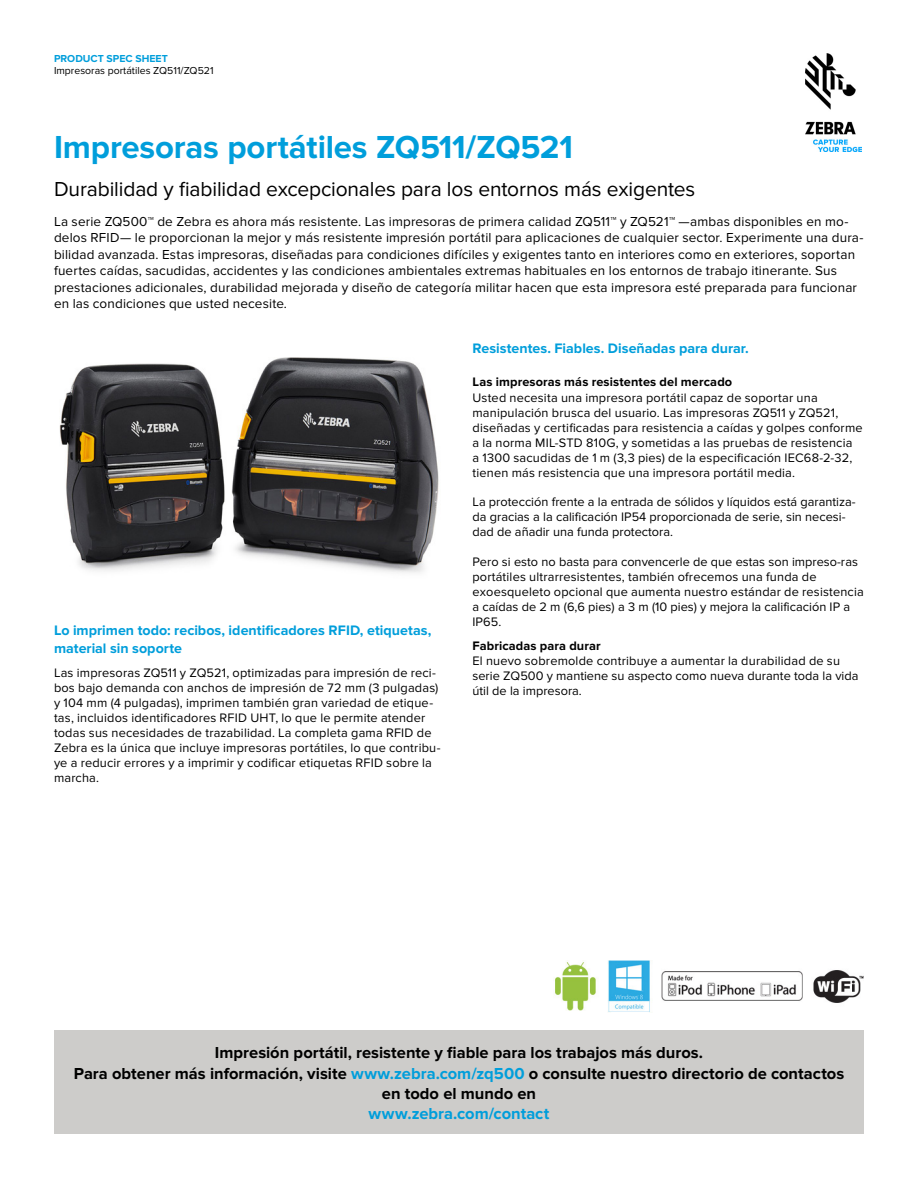
<style>
.page{position:relative;width:918px;height:1188px;background:#fff}
.page>*{position:absolute;margin:0;border:0;box-sizing:border-box;transform-origin:0 0}
.t1{font:700 33px "Proxima Nova";letter-spacing:-.005em;color:#009edb}
.t2{font:21px "Proxima Nova";letter-spacing:-.005em;color:#000}
.t3{font:700 16.5px/20.2px "Proxima Nova";color:#000;text-align:center}
.t4{font:700 16.5px "Proxima Nova";color:#009edb}
.t5{font:700 14.25px/17.2px "Proxima Nova";color:#009edb}
.t6{font:13.5px/16.5px "Proxima Nova";letter-spacing:.01em;color:#000}
.t7{font:12.75px/15px "Proxima Nova";letter-spacing:.015em;color:#000}
.t8{font:700 12.75px "Proxima Nova";letter-spacing:.01em;color:#000}
.t9{font:10.5px "Proxima Nova";color:#000}
.t10{font:700 10.5px "Proxima Nova";color:#009edb}
.s1{color:#009edb}
</style>
<div class="page">
<img style="left:805px;top:54px;width:57px;height:97px">
<div style="left:54px;top:1031px;width:810px;height:103px;background:#cdccca"></div>
<img style="left:555px;top:961px;width:309px;height:51px">
<img style="left:59px;top:357px;width:380px;height:216px">
<p class="t10" style="left:54px;top:52px;width:115px">PRODUCT SPEC SHEET</p>
<p class="t9" style="left:54px;top:64px;width:161px">Impresoras portátiles ZQ511/ZQ521</p>
<h1 class="t1" style="left:54px;top:128px;width:521px">Impresoras portátiles ZQ511/ZQ521</h1>
<h2 class="t2" style="left:54px;top:177px;width:643px">Durabilidad y fiabilidad excepcionales para los entornos más exigentes</h2>
<p class="t6" style="left:54px;top:213px;width:811px">La serie ZQ500™ de Zebra es ahora más resistente. Las impresoras de primera calidad ZQ511™ y ZQ521™ —ambas disponibles en mo&shy;delos RFID— le proporcionan la mejor y más resistente impresión portátil para aplicaciones de cualquier sector. Experimente una dura&shy;bilidad avanzada. Estas impresoras, diseñadas para condiciones difíciles y exigentes tanto en interiores como en exteriores, soportan fuertes caídas, sacudidas, accidentes y las condiciones ambientales extremas habituales en los entornos de trabajo itinerante. Sus prestaciones adicionales, durabilidad mejorada y diseño de categoría militar hacen que esta impresora esté preparada para funcionar en las condiciones que usted necesite.</p>
<p class="t5" style="left:54px;top:622px;width:379px">Lo imprimen todo: recibos, identificadores RFID, etiquetas, material sin soporte</p>
<p class="t7" style="left:54px;top:665px;width:388px">Las impresoras ZQ511 y ZQ521, optimizadas para impresión de reci&shy;bos bajo demanda con anchos de impresión de 72 mm (3 pulgadas) y 104 mm (4 pulgadas), imprimen también gran variedad de etique&shy;tas, incluidos identificadores RFID UHT, lo que le permite atender todas sus necesidades de trazabilidad. La completa gama RFID de Zebra es la única que incluye impresoras portátiles, lo que contribu&shy;ye a reducir errores y a imprimir y codificar etiquetas RFID sobre la marcha.</p>
<p class="t5" style="left:472px;top:340px;width:278px">Resistentes. Fiables. Diseñadas para durar.</p>
<p class="t8" style="left:472px;top:375px;width:261px">Las impresoras más resistentes del mercado</p>
<p class="t7" style="left:472px;top:390px;width:392px">Usted necesita una impresora portátil capaz de soportar una manipulación brusca del usuario. Las impresoras ZQ511 y ZQ521, diseñadas y certificadas para resistencia a caídas y golpes conforme a la norma MIL-STD 810G, y sometidas a las pruebas de resistencia<br>a 1300 sacudidas de 1 m (3,3 pies) de la especificación IEC68-2-32, tienen más resistencia que una impresora portátil media.</p>
<p class="t7" style="left:472px;top:495px;width:385px">La protección frente a la entrada de sólidos y líquidos está garantiza&shy;da gracias a la calificación IP54 proporcionada de serie, sin necesi&shy;dad de añadir una funda protectora.</p>
<p class="t7" style="left:472px;top:555px;width:393px">Pero si esto no basta para convencerle de que estas son impreso-ras portátiles ultrarresistentes, también ofrecemos una funda de exoesqueleto opcional que aumenta nuestro estándar de resistencia a caídas de 2 m (6,6 pies) a 3 m (10 pies) y mejora la calificación IP a IP65.</p>
<p class="t8" style="left:472px;top:639px;width:130px">Fabricadas para durar</p>
<p class="t7" style="left:472px;top:654px;width:388px">El nuevo sobremolde contribuye a aumentar la durabilidad de su serie ZQ500 y mantiene su aspecto como nueva durante toda la vida útil de la impresora.</p>
<p class="t3" style="left:74px;top:1043px;width:772px">Impresión portátil, resistente y fiable para los trabajos más duros.<br>Para obtener más información, visite <span class="s1">www.zebra.com/zq500</span> o consulte nuestro directorio de contactos en todo el mundo en</p>
<p class="t4" style="left:369px;top:1104px;width:182px">www.zebra.com/contact</p>
</div>
